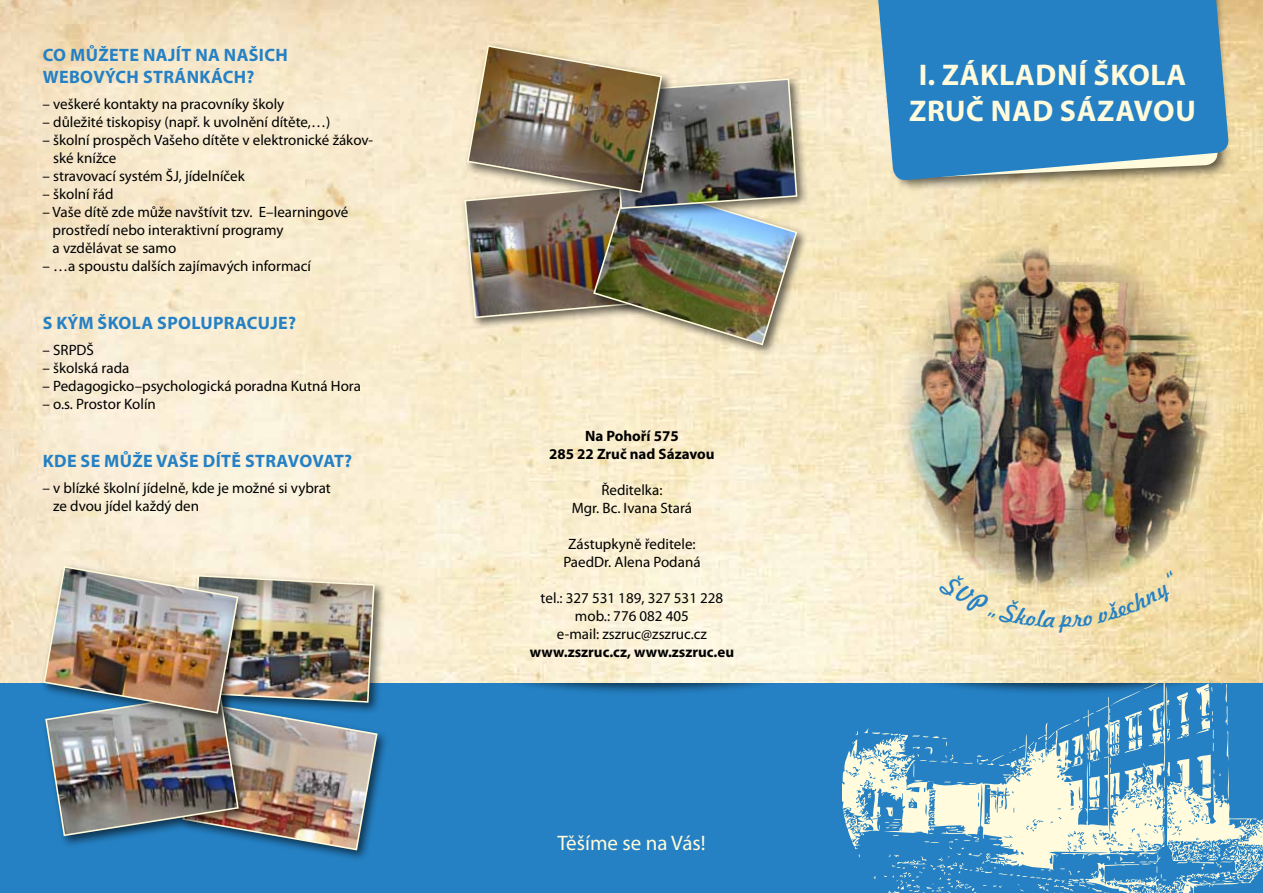
<style>
.page{position:relative;width:1263px;height:893px;background:#fff}
.page>*{position:absolute;margin:0;border:0;box-sizing:border-box;transform-origin:0 0}
.t1{font:700 30px "Myriad Pro";color:#fffbdc}
.t2{font:21px "Myriad Pro";color:#fffbdc}
.t3{font:700 18px/21.6px "Myriad Pro";letter-spacing:.02em;color:#2581c4}
.t4{font:15px/18px "Myriad Pro";color:#000}
.t5{font:700 15px/18px "Myriad Pro";color:#000;text-align:center}
</style>
<div class="page">
<div style="left:0;top:682px;width:1263px;height:211px;background:#2581c4"></div>
<svg style="left:842px;top:682px;width:421px;height:211px"></svg>
<div style="left:477px;top:632px;width:330px;height:64px;background:#000;opacity:.6"></div>
<div style="left:897px;top:632px;width:329px;height:64px;background:#000;opacity:.6"></div>
<img style="left:0;top:0;width:1263px;height:682px">
<div style="left:881px;top:0;width:350px;height:191px;background:#000;opacity:.6"></div>
<svg style="left:877px;top:0;width:352px;height:181px;background:#3989c0"></svg>
<div style="left:179px;top:699px;width:211px;height:163px;background:#000;opacity:.6"></div>
<div style="left:188px;top:571px;width:199px;height:144px;background:#000;opacity:.6"></div>
<div style="left:40px;top:562px;width:210px;height:163px;background:#000;opacity:.6"></div>
<img style="left:42px;top:565px;width:337px;height:286px">
<div style="left:590px;top:177px;width:219px;height:180px;background:#000;opacity:.6"></div>
<div style="left:609px;top:75px;width:200px;height:146px;background:#000;opacity:.6"></div>
<img style="left:463px;top:44px;width:335px;height:302px">
<img style="left:894px;top:232px;width:323px;height:370px">
<svg style="left:938px;top:570px;width:235px;height:63px;background:#efdeb1"></svg>
<p class="t3" style="left:43px;top:44px;width:247px">CO MŮŽETE NAJÍT NA NAŠICH<br>WEBOVÝCH STRÁNKÁCH?</p>
<p class="t4" style="left:43px;top:95px;width:243px">– veškeré kontakty na pracovníky školy</p>
<p class="t4" style="left:43px;top:113px;width:289px">– důležité tiskopisy (např. k uvolnění dítěte,…)</p>
<p class="t4" style="left:53px;top:131px;width:322px;text-indent:-11px">– školní prospěch Vašeho dítěte v elektronické žákov&shy;ské knížce</p>
<p class="t4" style="left:43px;top:167px;width:204px">– stravovací systém ŠJ, jídelníček</p>
<p class="t4" style="left:43px;top:185px;width:72px">– školní řád</p>
<p class="t4" style="left:53px;top:203px;width:297px;text-indent:-10px">– Vaše dítě zde může navštívit tzv. E–learningové prostředí nebo interaktivní programy<br>a vzdělávat se samo</p>
<p class="t4" style="left:43px;top:257px;width:270px">– …a spoustu dalších zajímavých informací</p>
<p class="t3" style="left:43px;top:311px;width:255px">S KÝM ŠKOLA SPOLUPRACUJE?</p>
<p class="t4" style="left:43px;top:341px;width:53px">– SRPDŠ</p>
<p class="t4" style="left:43px;top:359px;width:88px">– školská rada</p>
<p class="t4" style="left:43px;top:377px;width:320px">– Pedagogicko–psychologická poradna Kutná Hora</p>
<p class="t4" style="left:43px;top:395px;width:115px">– o.s. Prostor Kolín</p>
<p class="t3" style="left:43px;top:449px;width:311px">KDE SE MŮŽE VAŠE DÍTĚ STRAVOVAT?</p>
<p class="t4" style="left:53px;top:479px;width:279px;text-indent:-11px">– v blízké školní jídelně, kde je možné si vybrat ze dvou jídel každý den</p>
<p class="t5" style="left:549px;top:426px;width:167px">NA POHOŘÍ 575<br>285 22 ZRUČ NAD SÁZAVOU</p>
<p class="t4" style="left:572px;top:481px;width:122px;text-align:center">Ředitelka:<br>Mgr. Bc. Ivana Stará</p>
<p class="t4" style="left:563px;top:535px;width:139px;text-align:center">Zástupkyně ředitele:<br>PaedDr. Alena Podaná</p>
<p class="t4" style="left:541px;top:589px;width:184px;text-align:center">tel.: 327 531 189, 327 531 228 mob.: 776 082 405<br>e-mail: zszruc@zszruc.cz</p>
<p class="t5" style="left:530px;top:642px;width:206px">WWW.ZSZRUC.CZ, WWW.ZSZRUC.EU</p>
<h2 class="t2" style="left:557px;top:830px;width:150px">Těšíme se na Vás!</h2>
<h1 class="t1" style="left:919px;top:55px;width:61px">I. ZÁKLADNÍ</h1>
<h1 class="t1" style="left:1093px;top:55px;width:20px">ŠKOLA</h1>
<h1 class="t1" style="left:909px;top:91px;width:103px">ZRUČ NAD</h1>
<h1 class="t1" style="left:1060px;top:91px;width:76px">SÁZAVOU</h1>
</div>
